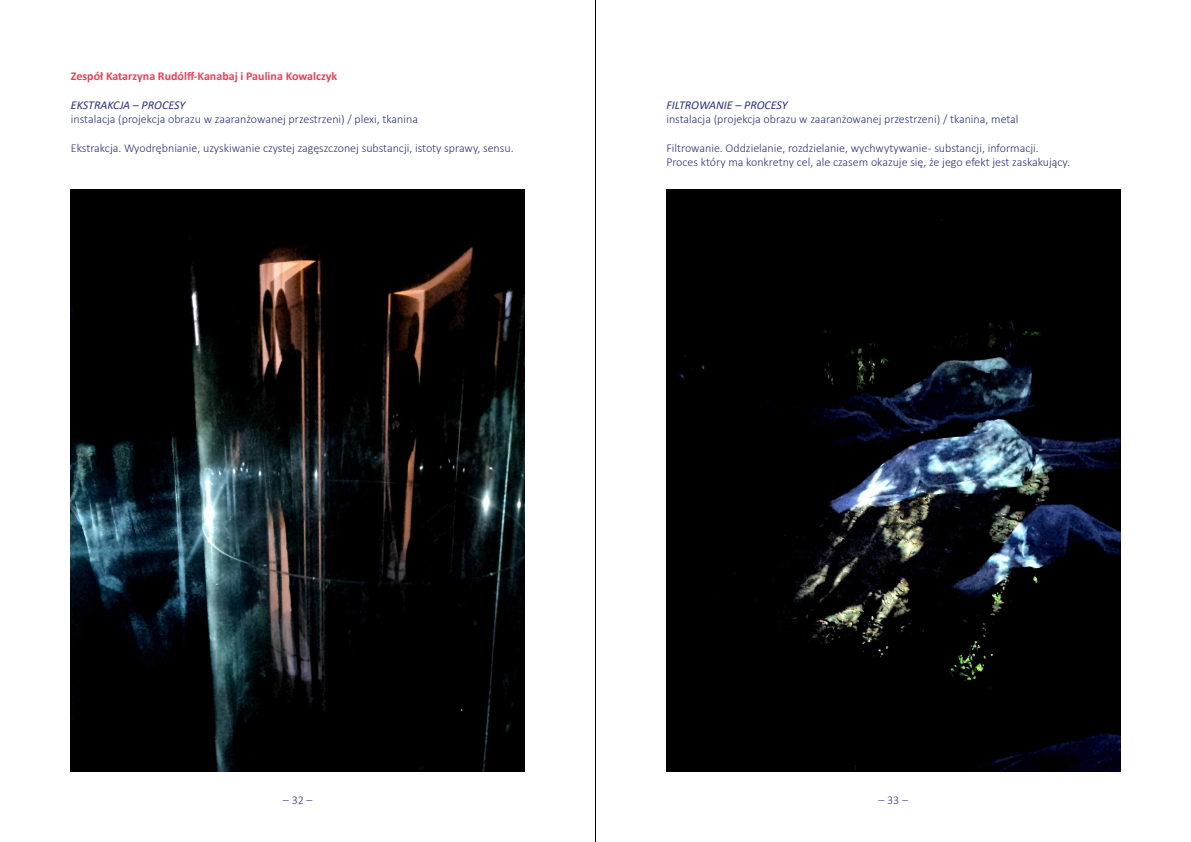
<style>
.page{position:relative;width:1191px;height:842px;background:#fff}
.page>*{position:absolute;margin:0;border:0;box-sizing:border-box;transform-origin:0 0}
.t1{font:300 12px/14.4px "Calibri";color:#2c327b}
.t2{font:700 12px "Calibri";color:#e94256}
.t3{font:italic 12px "Calibri";color:#2c327b}
</style>
<div class="page">
<hr style="left:595px;top:0;width:1px;height:842px;background:#000">
<img style="left:71px;top:189px;width:453px;height:582px">
<img style="left:666px;top:189px;width:454px;height:582px">
<p class="t2" style="left:71px;top:67px;width:268px">Zespół Katarzyna Rudólff-Kanabaj i Paulina Kowalczyk</p>
<p class="t3" style="left:71px;top:96px;width:116px">EKSTRAKCJA – PROCESY</p>
<p class="t1" style="left:71px;top:112px;width:348px">instalacja (projekcja obrazu w zaaranżowanej przestrzeni) / plexi, tkanina</p>
<p class="t1" style="left:71px;top:141px;width:444px">Ekstrakcja. Wyodrębnianie, uzyskiwanie czystej zagęszczonej substancji, istoty sprawy, sensu.</p>
<p class="t3" style="left:666px;top:96px;width:123px">FILTROWANIE – PROCESY</p>
<p class="t1" style="left:666px;top:112px;width:354px">instalacja (projekcja obrazu w zaaranżowanej przestrzeni) / tkanina, metal</p>
<p class="t1" style="left:666px;top:141px;width:405px">Filtrowanie. Oddzielanie, rozdzielanie, wychwytywanie - substancji, informacji.<br>Proces który ma konkretny cel, ale czasem okazuje się, że jego efekt jest zaskakujący.</p>
<p class="t1" style="left:283px;top:793px;width:31px">– 32 –</p>
<p class="t1" style="left:878px;top:793px;width:31px">– 33 –</p>
</div>
